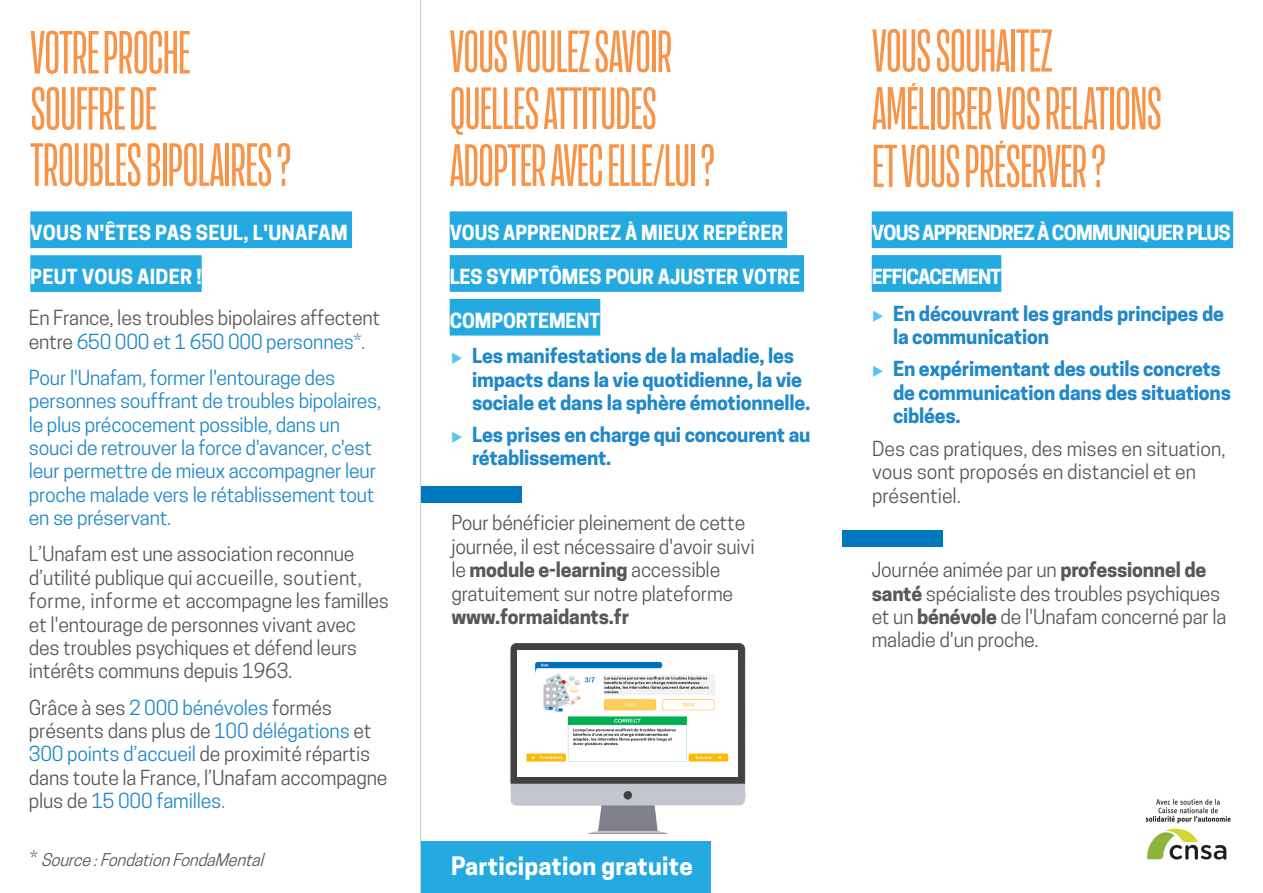
<style>
.page{position:relative;width:1263px;height:893px;background:#fff}
.page>*{position:absolute;margin:0;border:0;box-sizing:border-box;transform-origin:0 0}
.Titre_1{font:59.55px/56.1px "Action Cond Regular Web Grade 2";letter-spacing:-.01em;color:#f79447}
.Titre_1-2{font:59.1px/57.8px "Action Cond Regular Web Grade 2";letter-spacing:-.01em;color:#f79447}
.Titre_1-3{font:58.35px/56.8px "Action Cond Regular Web Grade 2";letter-spacing:-.01em;color:#f79447}
.t1{font:700 24px "Cooper Hewitt";letter-spacing:.01em;color:#fff}
.t2{font:19.5px/23.4px "Cooper Hewitt";letter-spacing:-.01em;color:#57585a}
.t3{font:700 19.5px/23.4px "Cooper Hewitt";letter-spacing:-.01em;color:#2088c9}
.t4{font:19.5px/23.4px "Cooper Hewitt";letter-spacing:-.01em;color:#2088c9}
.t5{font:700 19.5px "Cooper Hewitt";color:#fff}
.t6{font:700 19.5px "Cooper Hewitt";letter-spacing:-.04em;color:#fff}
.Référence{font:italic 16.5px "Cooper Hewitt";color:#57585a}
.s1{color:#2088c9}
.s2{color:#5087c6}
.s3{font-weight:700}
.s4{font-style:normal;font-size:19.5px}
</style>
<div class="page">
<hr style="left:420px;top:0;width:1px;height:893px;background:#c7c8ca">
<img style="left:1145px;top:799px;width:86px;height:61px">
<div style="left:872px;top:211px;width:361px;height:37px;background:#24aae1"></div>
<div style="left:872px;top:255px;width:129px;height:37px;background:#24aae1"></div>
<div style="left:450px;top:211px;width:337px;height:37px;background:#24aae1"></div>
<div style="left:450px;top:255px;width:354px;height:37px;background:#24aae1"></div>
<div style="left:450px;top:299px;width:150px;height:37px;background:#24aae1"></div>
<div style="left:30px;top:211px;width:322px;height:37px;background:#24aae1"></div>
<div style="left:30px;top:255px;width:172px;height:37px;background:#24aae1"></div>
<div style="left:421px;top:842px;width:290px;height:51px;background:#24aae1"></div>
<div style="left:842px;top:530px;width:100px;height:16px;background:#0078c0"></div>
<div style="left:421px;top:486px;width:101px;height:17px;background:#0078c0"></div>
<img style="left:509px;top:643px;width:237px;height:190px">
<img style="left:518px;top:651px;width:219px;height:126px">
<p class="Titre_1" style="left:30px;top:24px;width:263px">VOTRE PROCHE<br>SOUFFRE DE<br>TROUBLES BIPOLAIRES ?</p>
<p class="Titre_1-3" style="left:450px;top:22px;width:267px">VOUS VOULEZ SAVOIR<br>QUELLES ATTITUDES<br>ADOPTER AVEC ELLE/LUI ?</p>
<p class="Titre_1-2" style="left:872px;top:21px;width:291px">VOUS SOUHAITEZ<br>AMÉLIORER VOS RELATIONS<br>ET VOUS PRÉSERVER ?</p>
<p class="t6" style="left:872px;top:221px;width:361px">VOUS APPRENDREZ À COMMUNIQUER PLUS</p>
<p class="t6" style="left:872px;top:265px;width:131px">EFFICACEMENT</p>
<p class="t5" style="left:30px;top:221px;width:319px">VOUS N'ÊTES PAS SEUL, L'UNAFAM</p>
<p class="t5" style="left:30px;top:265px;width:173px">PEUT VOUS AIDER !</p>
<p class="t5" style="left:450px;top:221px;width:335px">VOUS APPRENDREZ À MIEUX REPÉRER</p>
<p class="t5" style="left:450px;top:265px;width:352px">LES SYMPTÔMES POUR AJUSTER VOTRE</p>
<p class="t5" style="left:450px;top:309px;width:152px">COMPORTEMENT</p>
<p class="t3" style="left:893px;top:302px;width:332px">En découvrant les grands principes de la communication</p>
<p class="t3" style="left:893px;top:357px;width:339px">En expérimentant des outils concrets de communication dans des situations ciblées.</p>
<p class="t2" style="left:872px;top:437px;width:355px">Des cas pratiques, des mises en situation, vous sont proposés en distanciel et en présentiel.</p>
<p class="t2" style="left:29px;top:306px;width:353px">En France, les troubles bipolaires affectent entre <span class="s1">650 000 et 1 650 000 personnes*.</span></p>
<p class="t4" style="left:29px;top:366px;width:354px">Pour l'Unafam, former l'entourage des personnes souffrant de troubles bipolaires, le plus précocement possible, dans un souci de retrouver la force d'avancer, c'est leur permettre de mieux accompagner leur proche malade vers le rétablissement tout en se préservant.</p>
<p class="t2" style="left:29px;top:542px;width:362px">L’Unafam est une association reconnue d’utilité publique qui accueille, soutient, forme, informe et accompagne les familles et l'entourage de personnes vivant avec des troubles psychiques et défend leurs intérêts communs depuis 1963.</p>
<p class="t2" style="left:29px;top:696px;width:360px">Grâce à ses <span class="s1">2 000 bénévoles</span> formés présents dans plus de <span class="s1">100 délégations</span> et <span class="s1">300 points d’accueil</span> de proximité répartis dans toute la France, l’Unafam accompagne plus de <span class="s1">15 000 familles</span><span class="s2">.</span></p>
<p class="t3" style="left:472px;top:344px;width:340px">Les manifestations de la maladie, les impacts dans la vie quotidienne, la vie sociale et dans la sphère émotionnelle.</p>
<p class="t3" style="left:472px;top:423px;width:340px">Les prises en charge qui concourent au rétablissement.</p>
<p class="t2" style="left:451px;top:511px;width:305px">Pour bénéficier pleinement de cette journée, il est nécessaire d'avoir suivi le <span class="s3">module e-learning</span> accessible gratuitement sur notre plateforme <span class="s3">www.formaidants.fr</span></p>
<p class="t2" style="left:872px;top:558px;width:356px">Journée animée par un <span class="s3">professionnel de santé</span> spécialiste des troubles psychiques et un <span class="s3">bénévole</span> de l'Unafam concerné par la maladie d'un proche.</p>
<p class="Référence" style="left:30px;top:850px;width:239px"><span class="s4">*</span> Source:FondationFondaMental</p>
<p class="t1" style="left:451px;top:851px;width:243px">Participation gratuite</p>
</div>
